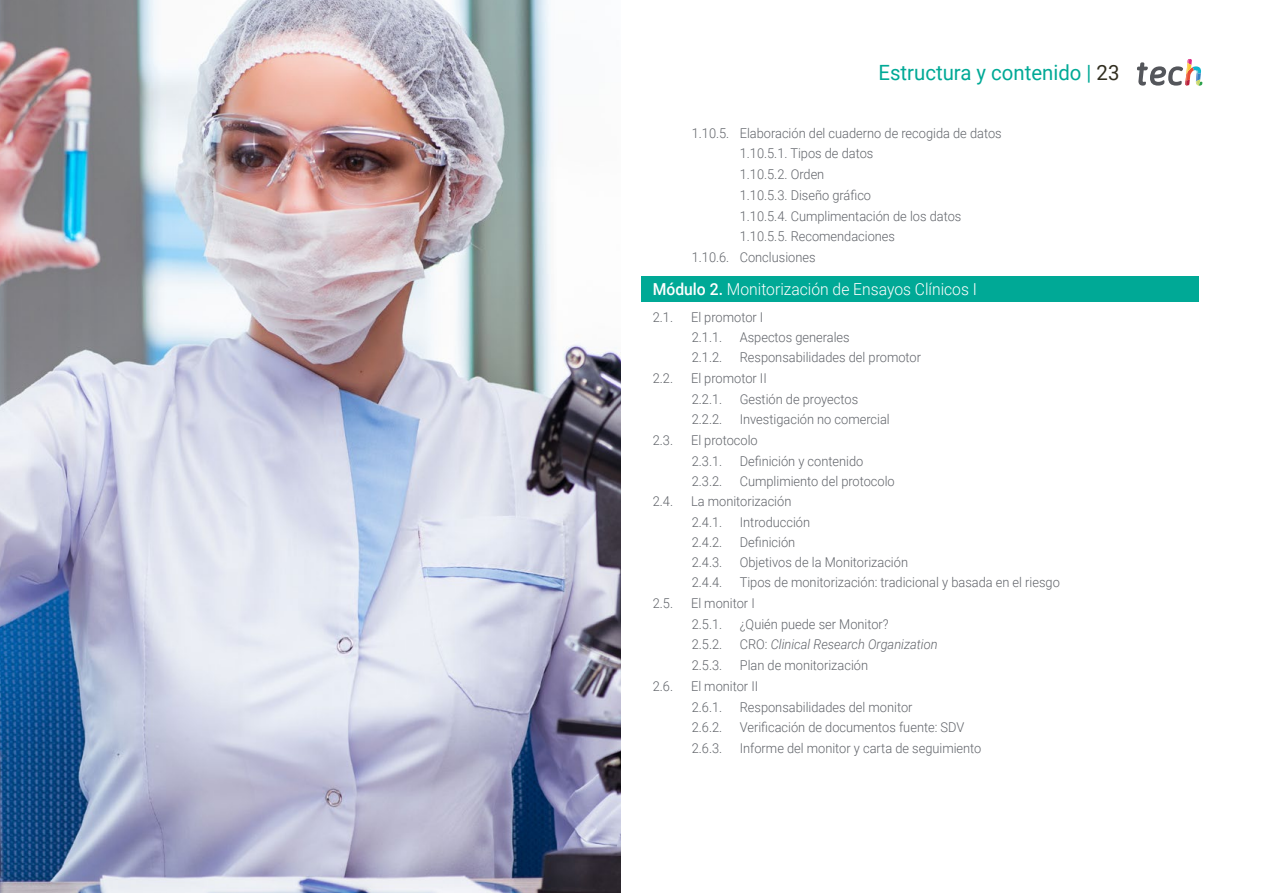
<style>
.page{position:relative;width:1263px;height:893px;background:#fff}
.page>*{position:absolute;margin:0;border:0;box-sizing:border-box;transform-origin:0 0}
.t1{font:21px "Roboto";color:#00a996}
.t2{font:300 16.5px "Roboto";color:#fff;scale:.95 1}
.t3{font:300 13.5px/20.7px "Roboto";color:#61646a;scale:.95 1}
.t4{font:italic 300 13.5px "Roboto";color:#61646a;scale:.95 1}
.s1{color:#312e20}
.s2{font-weight:500}
.s3{font-style:normal}
</style>
<div class="page">
<img style="left:0;top:0;width:621px;height:893px">
<svg style="left:1137px;top:59px;width:65px;height:27px"></svg>
<div style="left:642px;top:277px;width:557px;height:25px;background:#00a996"></div>
<h1 class="t1" style="left:878px;top:57px;width:242px">Estructura y contenido | <span class="s1">23</span></h1>
<p class="t3" style="left:692px;top:122px;width:328px">1.10.5. Elaboración del cuaderno de recogida de datos</p>
<p class="t3" style="left:740px;top:143px;width:142px">1.10.5.1. Tipos de datos</p>
<p class="t3" style="left:740px;top:164px;width:91px">1.10.5.2. Orden</p>
<p class="t3" style="left:740px;top:184px;width:140px">1.10.5.3. Diseño gráfico</p>
<p class="t3" style="left:740px;top:205px;width:235px">1.10.5.4. Cumplimentación de los datos</p>
<p class="t3" style="left:740px;top:226px;width:165px">1.10.5.5. Recomendaciones</p>
<p class="t3" style="left:692px;top:247px;width:132px">1.10.6. Conclusiones</p>
<p class="t2" style="left:653px;top:278px;width:343px"><span class="s2">Módulo 2.</span> Monitorización de Ensayos Clínicos I</p>
<p class="t3" style="left:653px;top:306px;width:23px">2.1.</p>
<p class="t3" style="left:691px;top:306px;width:78px">El promotor I<br>2.1.1.</p>
<p class="t3" style="left:740px;top:327px;width:117px">Aspectos generales</p>
<p class="t3" style="left:692px;top:347px;width:34px">2.1.2.</p>
<p class="t3" style="left:740px;top:347px;width:192px">Responsabilidades del promotor</p>
<p class="t3" style="left:653px;top:368px;width:23px">2.2.</p>
<p class="t3" style="left:691px;top:368px;width:81px">El promotor II<br>2.2.1.</p>
<p class="t3" style="left:740px;top:388px;width:126px">Gestión de proyectos</p>
<p class="t3" style="left:692px;top:408px;width:34px">2.2.2.</p>
<p class="t3" style="left:740px;top:408px;width:159px">Investigación no comercial</p>
<p class="t3" style="left:653px;top:429px;width:23px">2.3.</p>
<p class="t3" style="left:691px;top:429px;width:72px">El protocolo<br>2.3.1.</p>
<p class="t3" style="left:740px;top:450px;width:132px">Definición y contenido</p>
<p class="t3" style="left:692px;top:470px;width:34px">2.3.2.</p>
<p class="t3" style="left:740px;top:470px;width:165px">Cumplimiento del protocolo</p>
<p class="t3" style="left:653px;top:491px;width:23px">2.4.</p>
<p class="t3" style="left:691px;top:491px;width:107px">La monitorización<br>2.4.1.</p>
<p class="t3" style="left:740px;top:511px;width:76px">Introducción</p>
<p class="t3" style="left:692px;top:531px;width:34px">2.4.2.</p>
<p class="t3" style="left:740px;top:531px;width:60px">Definición</p>
<p class="t3" style="left:692px;top:551px;width:34px">2.4.3.</p>
<p class="t3" style="left:740px;top:551px;width:179px">Objetivos de la Monitorización</p>
<p class="t3" style="left:692px;top:571px;width:34px">2.4.4.</p>
<p class="t3" style="left:740px;top:571px;width:338px">Tipos de monitorización: tradicional y basada en el riesgo</p>
<p class="t3" style="left:653px;top:592px;width:23px">2.5.</p>
<p class="t3" style="left:691px;top:592px;width:69px">El monitor I<br>2.5.1.</p>
<p class="t3" style="left:740px;top:613px;width:158px">¿Quién puede ser Monitor?</p>
<p class="t3" style="left:692px;top:634px;width:34px">2.5.2.</p>
<p class="t4" style="left:740px;top:635px;width:210px"><span class="s3">CRO:</span> Clinical Research Organization</p>
<p class="t3" style="left:692px;top:654px;width:34px">2.5.3.</p>
<p class="t3" style="left:740px;top:654px;width:137px">Plan de monitorización</p>
<p class="t3" style="left:653px;top:675px;width:23px">2.6.</p>
<p class="t3" style="left:691px;top:675px;width:72px">El monitor II<br>2.6.1.</p>
<p class="t3" style="left:740px;top:696px;width:183px">Responsabilidades del monitor</p>
<p class="t3" style="left:692px;top:717px;width:34px">2.6.2.</p>
<p class="t3" style="left:740px;top:717px;width:238px">Verificación de documentos fuente: SDV</p>
<p class="t3" style="left:692px;top:737px;width:34px">2.6.3.</p>
<p class="t3" style="left:740px;top:737px;width:256px">Informe del monitor y carta de seguimiento</p>
</div>
